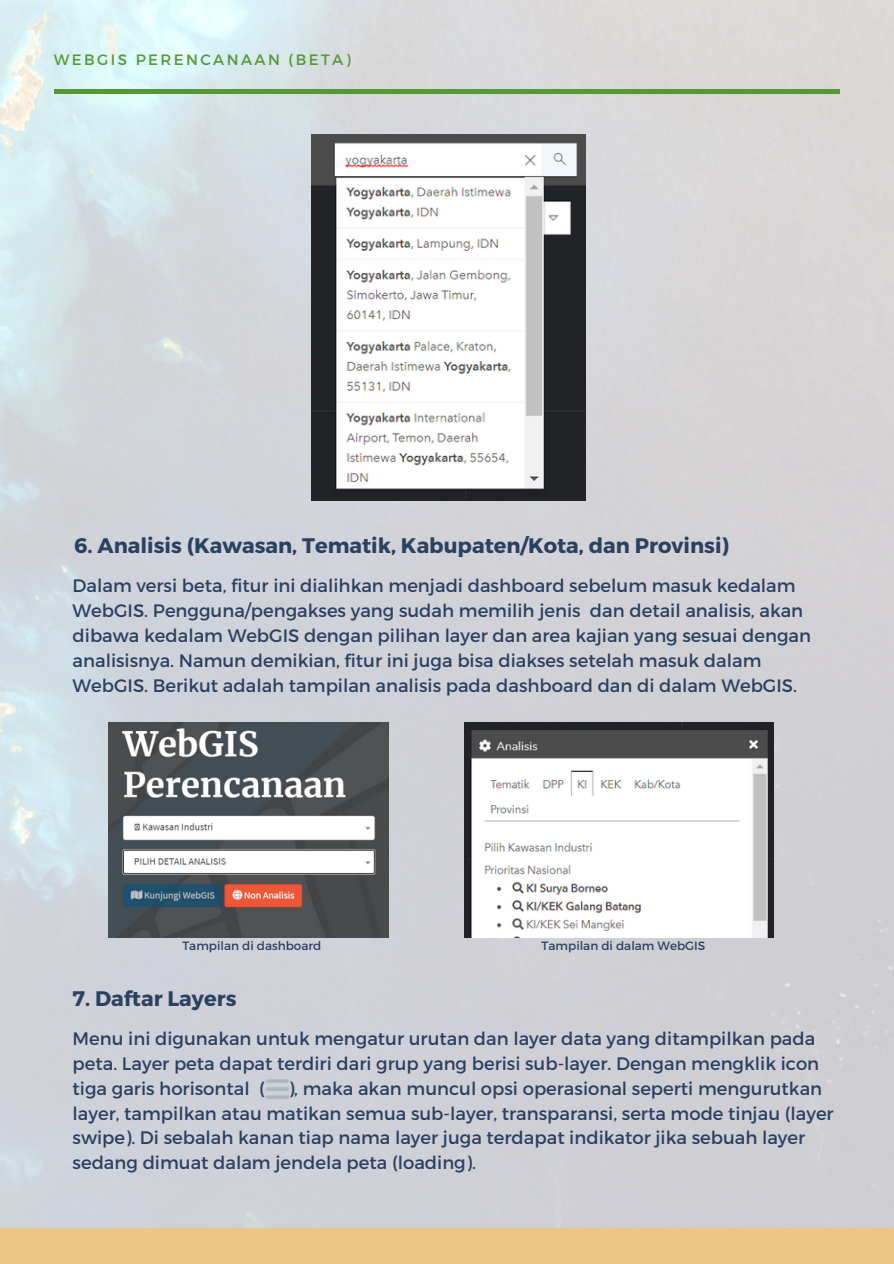
<style>
.page{position:relative;width:894px;height:1264px;background:#fff}
.page>*{position:absolute;margin:0;border:0;box-sizing:border-box;transform-origin:0 0}
.t1{font:700 21px "Montserrat";color:#2b4162}
.t2{font:18px/24.8px "Montserrat";color:#2b4162}
.t3{font:15px "Montserrat";letter-spacing:.16em;color:#569836}
.t4{font:12px "Montserrat";color:#2b4162}
</style>
<div class="page">
<img style="left:0;top:0;width:893px;height:1228px">
<hr style="left:54px;top:90px;width:785px;height:4px;background:#569836">
<div style="left:0;top:1228px;width:893px;height:35px;background:#eec684"></div>
<img style="left:311px;top:134px;width:274px;height:366px">
<img style="left:464px;top:722px;width:309px;height:215px">
<img style="left:109px;top:722px;width:279px;height:215px">
<img style="left:265px;top:1078px;width:25px;height:21px">
<p class="t3" style="left:54px;top:50px;width:298px">WEBGIS PERENCANAAN (BETA)</p>
<p class="t1" style="left:74px;top:532px;width:656px">6. Analisis (Kawasan, Tematik, Kabupaten/Kota, dan Provinsi)</p>
<p class="t2" style="left:73px;top:572px;width:739px">Dalam versi beta, fitur ini dialihkan menjadi dashboard sebelum masuk kedalam WebGIS. Pengguna/pengakses yang sudah memilih jenis dan detail analisis, akan dibawa kedalam WebGIS dengan pilihan layer dan area kajian yang sesuai dengan analisisnya. Namun demikian, fitur ini juga bisa diakses setelah masuk dalam WebGIS. Berikut adalah tampilan analisis pada dashboard dan di dalam WebGIS.</p>
<p class="t4" style="left:182px;top:937px;width:140px">Tampilan di dashboard</p>
<p class="t4" style="left:541px;top:937px;width:165px">Tampilan di dalam WebGIS</p>
<p class="t1" style="left:73px;top:984px;width:165px">7. Daftar Layers</p>
<p class="t2" style="left:73px;top:1025px;width:748px">Menu ini digunakan untuk mengatur urutan dan layer data yang ditampilkan pada peta. Layer peta dapat terdiri dari grup yang berisi sub-layer. Dengan mengklik icon tiga garis horisontal (</p>
<p class="t2" style="left:73px;top:1075px;width:762px;text-indent:215px">), maka akan muncul opsi operasional seperti mengurutkan layer, tampilkan atau matikan semua sub-layer, transparansi, serta mode tinjau (layer swipe). Di sebalah kanan tiap nama layer juga terdapat indikator jika sebuah layer sedang dimuat dalam jendela peta (loading).</p>
</div>
